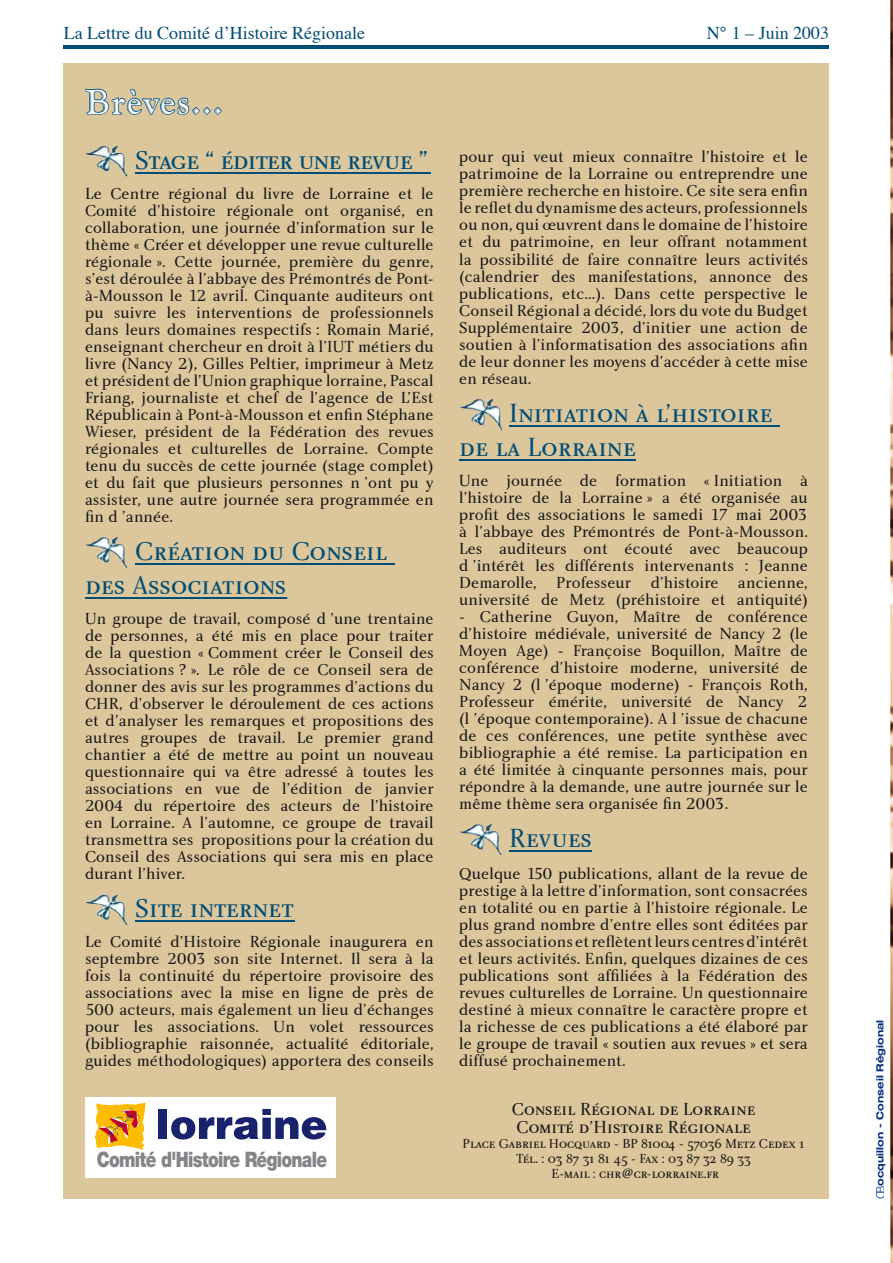
<style>
.page{position:relative;width:893px;height:1263px;background:#fff}
.page>*{position:absolute;margin:0;border:0;box-sizing:border-box;transform-origin:0 0}
.t1{font:36px "Goudy Handtooled";letter-spacing:.05em;color:#fff}
.t2{font:27px/34px "Charlotte Small Caps Let Plain";letter-spacing:.01em;color:#004d75}
.t3{font:27px "Charlotte Small Caps Let Plain";letter-spacing:-.02em;color:#004d75}
.t4{font:900 21.3px "Helvetica Neue";letter-spacing:-.04em;color:#858489;scale:.8 1}
.t5{font:18px/18px "Charlotte Small Caps Let Plain";letter-spacing:.01em;color:#151518}
.t6{font:18px "Times";color:#004d75}
.t7{font:16.5px/17px "Charlotte Book Let Plain";letter-spacing:.01em;color:#151518;text-align:justify}
.t8{font:13.5px/15px "Charlotte Small Caps Let Plain";color:#151518;text-align:center}
.t9{font:700 expanded 9.75px "Helvetica Neue";letter-spacing:.01em;color:#062f7f}
</style>
<div class="page">
<div style="left:64px;top:64px;width:765px;height:1135px;background:#dcc69b"></div>
<div style="left:85px;top:1097px;width:251px;height:80px;background:#fff"></div>
<div style="left:159px;top:1110px;width:8px;height:29px;background:#19236d"></div>
<svg style="left:171px;top:1109px;width:155px;height:30px"></svg>
<svg style="left:95px;top:1102px;width:51px;height:48px"></svg>
<img style="left:891px;top:0;width:2px;height:1263px">
<hr style="left:64px;top:45px;width:765px;height:3px;background:#004d75">
<svg style="left:876px;top:1187px;width:8px;height:11px"></svg>
<img style="left:85px;top:146px;width:42px;height:30px">
<hr style="left:135px;top:172px;width:295px;height:2px;background:#004d75">
<img style="left:85px;top:537px;width:42px;height:31px">
<hr style="left:135px;top:563px;width:259px;height:2px;background:#004d75">
<hr style="left:85px;top:597px;width:202px;height:2px;background:#004d75">
<img style="left:85px;top:894px;width:42px;height:31px">
<hr style="left:135px;top:921px;width:159px;height:1px;background:#004d75">
<img style="left:460px;top:399px;width:42px;height:32px">
<hr style="left:509px;top:425px;width:271px;height:2px;background:#004d75">
<hr style="left:459px;top:459px;width:177px;height:2px;background:#004d75">
<img style="left:460px;top:824px;width:41px;height:31px">
<hr style="left:509px;top:850px;width:83px;height:2px;background:#004d75">
<svg style="left:85px;top:88px;width:137px;height:28px"></svg>
<p class="t6" style="left:64px;top:22px;width:303px">La Lettre du Comité dʼHistoire Régionale</p>
<p class="t6" style="left:707px;top:22px;width:124px">N° 1 – Juin 2003</p>
<h1 class="t1" style="left:85px;top:82px;width:139px">Brèves...</h1>
<h2 class="t3" style="left:135px;top:145px;width:295px">Stage “ éditer une revue ”</h2>
<p class="t7" style="left:85px;top:185px;width:350px">Le Centre régional du livre de Lorraine et le Comité d’histoire régionale ont organisé, en collaboration, une journée d’information sur le thème « Créer et développer une revue culturelle régionale ». Cette journée, première du genre, s’est déroulée à l’abbaye des Prémontrés de Pont&shy;à-Mousson le 12 avril. Cinquante auditeurs ont pu suivre les interventions de professionnels dans leurs domaines respectifs : Romain Marié, enseignant chercheur en droit à l’IUT métiers du livre (Nancy 2), Gilles Peltier, imprimeur à Metz et président de l’Union graphique lorraine, Pascal Friang, journaliste et chef de l’agence de L’Est Républicain à Pont-à-Mousson et enfin Stéphane Wieser, président de la Fédération des revues régionales et culturelles de Lorraine. Compte tenu du succès de cette journée (stage complet) et du fait que plusieurs personnes n ’ont pu y assister, une autre journée sera programmée en fin d ’année.</p>
<h2 class="t2" style="left:85px;top:534px;width:303px;text-indent:50px">Création du Conseil des Associations</h2>
<p class="t7" style="left:85px;top:610px;width:350px">Un groupe de travail, composé d ’une trentaine de personnes, a été mis en place pour traiter de la question « Comment créer le Conseil des Associations ? ». Le rôle de ce Conseil sera de donner des avis sur les programmes d’actions du CHR, d’observer le déroulement de ces actions et d’analyser les remarques et propositions des autres groupes de travail. Le premier grand chantier a été de mettre au point un nouveau questionnaire qui va être adressé à toutes les associations en vue de l’édition de janvier 2004 du répertoire des acteurs de l’histoire en Lorraine. A l’automne, ce groupe de travail transmettra ses propositions pour la création du Conseil des Associations qui sera mis en place durant l’hiver.</p>
<h2 class="t2" style="left:135px;top:892px;width:160px">Site internet</h2>
<p class="t7" style="left:85px;top:933px;width:350px">Le Comité d’Histoire Régionale inaugurera en septembre 2003 son site Internet. Il sera à la fois la continuité du répertoire provisoire des associations avec la mise en ligne de près de 500 acteurs, mais également un lieu d’échanges pour les associations. Un volet ressources (bibliographie raisonnée, actualité éditoriale, guides méthodologiques) apportera des conseils</p>
<p class="t4" style="left:97px;top:1146px;width:289px">Comité d'Histoire Régionale</p>
<p class="t7" style="left:459px;top:149px;width:350px">pour qui veut mieux connaître l’histoire et le patrimoine de la Lorraine ou entreprendre une première recherche en histoire. Ce site sera enfin le reflet du dynamisme des acteurs, professionnels ou non, qui œuvrent dans le domaine de l’histoire et du patrimoine, en leur offrant notamment la possibilité de faire connaître leurs activités (calendrier des manifestations, annonce des publications, etc...). Dans cette perspective le Conseil Régional a décidé, lors du vote du Budget Supplémentaire 2003, d’initier une action de soutien à l’informatisation des associations afin de leur donner les moyens d’accéder à cette mise en réseau.</p>
<h2 class="t2" style="left:459px;top:396px;width:315px;text-indent:50px">Initiation à l’histoire de la Lorraine</h2>
<p class="t7" style="left:459px;top:472px;width:350px">Une journée de formation « Initiation à l’histoire de la Lorraine » a été organisée au profit des associations le samedi 17 mai 2003 à l’abbaye des Prémontrés de Pont-à-Mousson.<br>Les auditeurs ont écouté avec beaucoup d ’intérêt les différents intervenants : Jeanne Demarolle, Professeur d’histoire ancienne, université de Metz (préhistoire et antiquité)</p>
<p class="t7" style="left:459px;top:608px;width:350px">- Catherine Guyon, Maître de conférence d’histoire médiévale, université de Nancy 2 (le Moyen Age) - Françoise Boquillon, Maître de conférence d’histoire moderne, université de Nancy 2 (l ’époque moderne) - François Roth, Professeur émérite, université de Nancy 2 (l ’époque contemporaine). A l ’issue de chacune de ces conférences, une petite synthèse avec bibliographie a été remise. La participation en a été limitée à cinquante personnes mais, pour répondre à la demande, une autre journée sur le même thème sera organisée fin 2003.</p>
<h2 class="t2" style="left:509px;top:821px;width:84px">Revues</h2>
<p class="t7" style="left:459px;top:865px;width:350px">Quelque 150 publications, allant de la revue de prestige à la lettre d’information, sont consacrées en totalité ou en partie à l’histoire régionale. Le plus grand nombre d’entre elles sont éditées par des associations et reflètent leurs centres d’intérêt et leurs activités. Enfin, quelques dizaines de ces publications sont affiliées à la Fédération des revues culturelles de Lorraine. Un questionnaire destiné à mieux connaître le caractère propre et la richesse de ces publications a été élaboré par le groupe de travail « soutien aux revues » et sera diffusé prochainement.</p>
<p class="t5" style="left:512px;top:1100px;width:245px">Conseil Régional de Lorraine<br>Comité d’Histoire Régionale</p>
<p class="t8" style="left:463px;top:1136px;width:343px">Place Gabriel Hocquard - BP 81004 - 57036 Metz Cedex 1<br>Tél. : 03 87 31 81 45 - Fax : 03 87 32 89 33<br>E-mail : chr@cr-lorraine.fr</p>
<p class="t9" style="left:874px;top:1186px;width:168px;rotate:-90deg">ocquillon - Conseil Régional</p>
</div>
